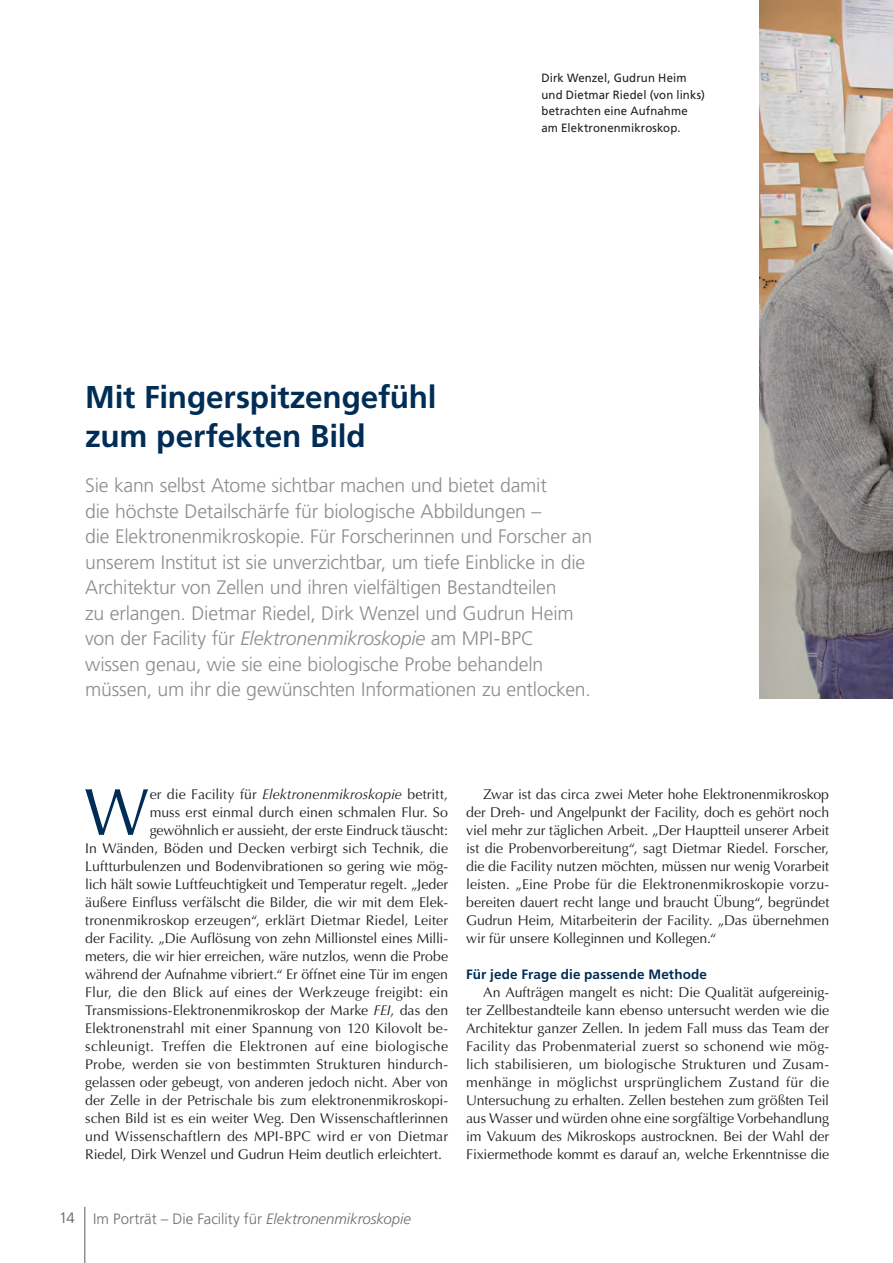
<style>
.page{position:relative;width:893px;height:1263px;background:#fff}
.page>*{position:absolute;margin:0;border:0;box-sizing:border-box;transform-origin:0 0}
.t1{font:66.6px "Optima LT Std";color:#002d56}
.t2{font:700 31.5px/39px "Frutiger LT Pro";letter-spacing:-.005em;color:#002d56}
.t3{font:300 19.5px/25.5px "Frutiger LT Pro";letter-spacing:-.01em;color:#8a8c8f}
.t4{font:300 15px "Frutiger LT Pro";color:#6c6d70}
.t5{font:14.1px/18px "Optima LT Std";color:#231f20;text-align:justify}
.t6{font:14.1px "Optima LT Std";letter-spacing:.02em;color:#231f20}
.t7{font:700 13.5px "Frutiger LT Pro";letter-spacing:.01em;color:#002d56}
.t8{font:12px/16.5px "Frutiger LT Pro";letter-spacing:.01em;color:#231f20;scale:.95 1}
.s1{font-style:italic}
.s2{color:#57585a}
</style>
<div class="page">
<hr style="left:84px;top:1207px;width:1px;height:56px;background:#57585a">
<img style="left:759px;top:0;width:121px;height:698px">
<img style="left:880px;top:0;width:13px;height:698px">
<p class="t8" style="left:541px;top:70px;width:173px">Dirk Wenzel, Gudrun Heim und Dietmar Riedel (von links) betrachten eine Aufnahme am Elektronenmikroskop.</p>
<p class="t2" style="left:85px;top:378px;width:353px">Mit Fingerspitzengefühl zum perfekten Bild</p>
<p class="t3" style="left:85px;top:473px;width:509px">Sie kann selbst Atome sichtbar machen und bietet damit<br>die höchste Detailschärfe für biologische Abbildungen –<br>die Elektronenmikroskopie. Für Forscherinnen und Forscher an unserem Institut ist sie unverzichtbar, um tiefe Einblicke in die Architektur von Zellen und ihren vielfältigen Bestandteilen<br>zu erlangen. Dietmar Riedel, Dirk Wenzel und Gudrun Heim von der Facility für <span class="s1">Elektronenmikroskopie</span> am MPI-BPC wissen genau, wie sie eine biologische Probe behandeln müssen, um ihr die gewünschten Informationen zu entlocken.</p>
<p class="t1" style="left:84px;top:773px;width:66px">W</p>
<p class="t5" style="left:150px;top:785px;width:300px">er die Facility für <span class="s1">Elektronenmikroskopie</span> betritt,</p>
<p class="t5" style="left:150px;top:803px;width:300px">muss erst einmal durch einen schmalen Flur. So</p>
<p class="t5" style="left:150px;top:821px;width:300px">gewöhnlich er aussieht, der erste Eindruck täuscht:</p>
<p class="t5" style="left:85px;top:839px;width:364px">In Wänden, Böden und Decken verbirgt sich Technik, die</p>
<p class="t5" style="left:85px;top:857px;width:364px">Luftturbulenzen und Bodenvibrationen so gering wie mög-</p>
<p class="t5" style="left:85px;top:875px;width:364px">lich hält sowie Luftfeuchtigkeit und Temperatur regelt. „Jeder</p>
<p class="t5" style="left:85px;top:893px;width:364px">äußere Einfluss verfälscht die Bilder, die wir mit dem Elek-</p>
<p class="t5" style="left:85px;top:911px;width:364px">tronenmikroskop erzeugen“, erklärt Dietmar Riedel, Leiter</p>
<p class="t5" style="left:85px;top:929px;width:364px">der Facility. „Die Auflösung von zehn Millionstel eines Milli-</p>
<p class="t5" style="left:85px;top:947px;width:364px">meters, die wir hier erreichen, wäre nutzlos, wenn die Probe</p>
<p class="t5" style="left:85px;top:965px;width:364px">während der Aufnahme vibriert.“ Er öffnet eine Tür im engen</p>
<p class="t5" style="left:85px;top:983px;width:364px">Flur, die den Blick auf eines der Werkzeuge freigibt: ein</p>
<p class="t5" style="left:85px;top:1001px;width:364px">Transmissions-Elektronenmikroskop der Marke <span class="s1">FEI</span>, das den</p>
<p class="t5" style="left:85px;top:1019px;width:364px">Elektronenstrahl mit einer Spannung von 120 Kilovolt be-</p>
<p class="t6" style="left:85px;top:1038px;width:364px">schleunigt. Treffen die Elektronen auf eine biologische</p>
<p class="t5" style="left:85px;top:1055px;width:364px">Probe, werden sie von bestimmten Strukturen hindurch-</p>
<p class="t5" style="left:85px;top:1073px;width:364px">gelassen oder gebeugt, von anderen jedoch nicht. Aber von</p>
<p class="t5" style="left:85px;top:1091px;width:364px">der Zelle in der Petrischale bis zum elektronenmikroskopi-</p>
<p class="t5" style="left:85px;top:1109px;width:364px">schen Bild ist es ein weiter Weg. Den Wissenschaftlerinnen</p>
<p class="t5" style="left:85px;top:1127px;width:364px">und Wissenschaftlern des MPI-BPC wird er von Dietmar</p>
<p class="t5" style="left:85px;top:1145px;width:358px">Riedel, Dirk Wenzel und Gudrun Heim deutlich erleichtert.</p>
<p class="t5" style="left:466px;top:785px;width:365px;text-indent:17px">Zwar ist das circa zwei Meter hohe Elektronenmikroskop der Dreh- und Angelpunkt der Facility, doch es gehört noch viel mehr zur täglichen Arbeit. „Der Hauptteil unserer Arbeit ist die Probenvorbereitung“, sagt Dietmar Riedel. Forscher, die die Facility nutzen möchten, müssen nur wenig Vorarbeit leisten. „Eine Probe für die Elektronenmikroskopie vorzu&shy;bereiten dauert recht lange und braucht Übung“, begründet Gudrun Heim, Mitarbeiterin der Facility. „Das übernehmen wir für unsere Kolleginnen und Kollegen.“</p>
<p class="t7" style="left:466px;top:966px;width:242px">Für jede Frage die passende Methode</p>
<p class="t5" style="left:466px;top:983px;width:364px;text-indent:17px">An Aufträgen mangelt es nicht: Die Qualität aufgereinig&shy;ter Zellbestandteile kann ebenso untersucht werden wie die Architektur ganzer Zellen. In jedem Fall muss das Team der Facility das Probenmaterial zuerst so schonend wie mög&shy;lich stabilisieren, um biologische Strukturen und Zusam&shy;menhänge in möglichst ursprünglichem Zustand für die Untersuchung zu erhalten. Zellen bestehen zum größten Teil aus Wasser und würden ohne eine sorgfältige Vorbehandlung im Vakuum des Mikroskops austrocknen. Bei der Wahl der Fixiermethode kommt es darauf an, welche Erkenntnisse die</p>
<p class="t4" style="left:59px;top:1209px;width:353px"><span class="s2">14</span> Im Porträt – Die Facility für <span class="s1">Elektronenmikroskopie</span></p>
</div>
